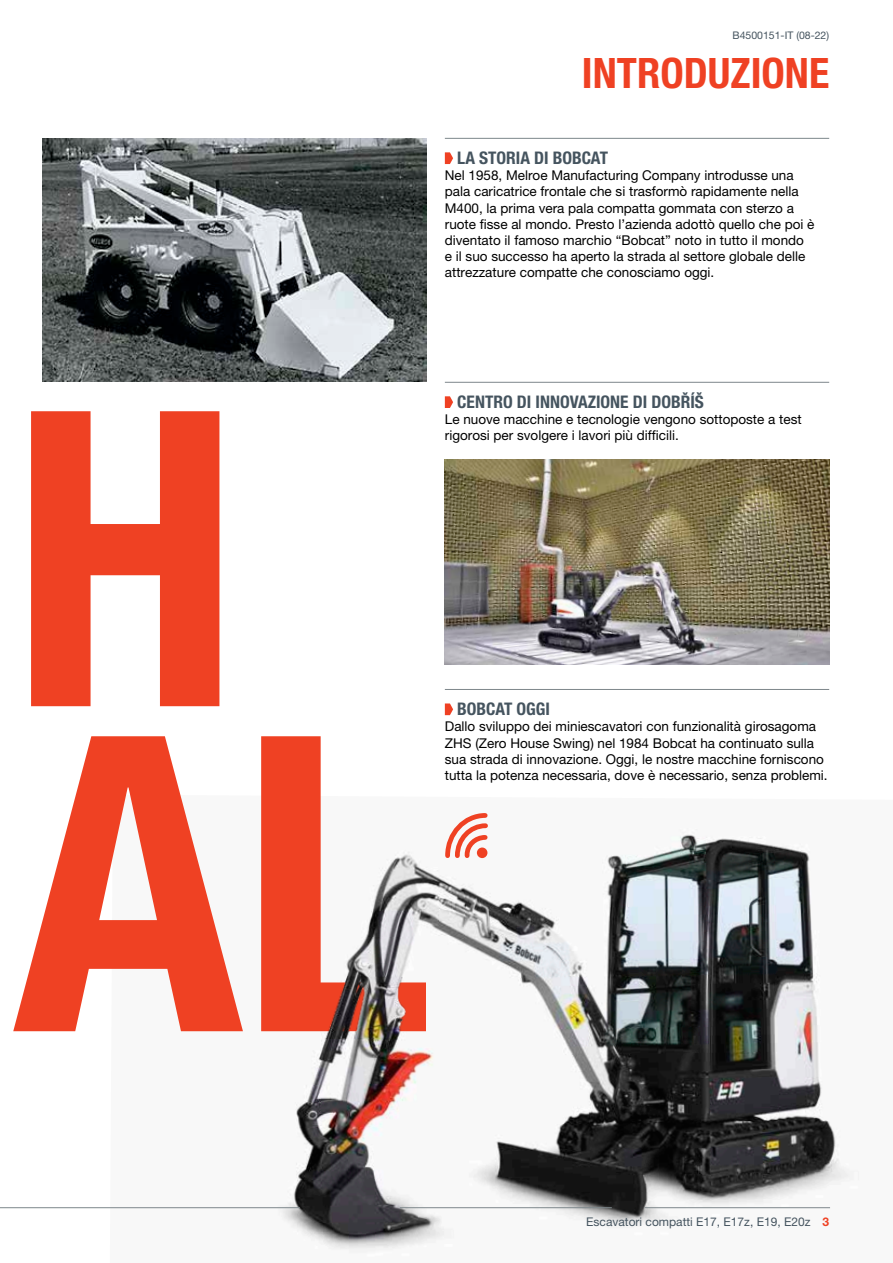
<style>
.page{position:relative;width:893px;height:1263px;background:#fff}
.page>*{position:absolute;margin:0;border:0;box-sizing:border-box;transform-origin:0 0}
.t1{font:700 condensed 42px "Helvetica Neue LT Pro";color:#ef4123}
.t2{font:700 condensed 17.4px "Helvetica Neue LT Pro";color:#45545f}
.t3{font:13.5px/16.2px "Helvetica Neue LT Pro";color:#000}
.t4{font:12px "Helvetica Neue LT Pro";color:#45545f}
.t5{font:10.5px "Helvetica Neue LT Pro";color:#45545f}
.s1{font-weight:700;color:#ef4123}
</style>
<div class="page">
<img style="left:110px;top:829px;width:749px;height:424px">
<hr style="left:645px;top:1207px;width:185px;height:1px;background:#7d878b">
<hr style="left:0;top:1207px;width:300px;height:1px;background:#7d878b">
<svg style="left:13px;top:736px;width:413px;height:295px"></svg>
<svg style="left:31px;top:411px;width:188px;height:296px;fill:#ef4123"></svg>
<img style="left:43px;top:138px;width:384px;height:243px">
<img style="left:445px;top:460px;width:384px;height:205px">
<svg style="left:445px;top:813px;width:43px;height:45px"></svg>
<div style="left:477px;top:847px;width:10px;height:11px;background:#ef4123;border-radius:50%"></div>
<hr style="left:400px;top:1207px;width:212px;height:1px;background:#7d878b">
<img style="left:320px;top:976px;width:116px;height:64px">
<hr style="left:445px;top:689px;width:384px;height:1px;background:#7d878b">
<svg style="left:445px;top:703px;width:8px;height:12px"></svg>
<hr style="left:445px;top:138px;width:384px;height:1px;background:#7d878b">
<svg style="left:445px;top:152px;width:8px;height:12px"></svg>
<hr style="left:445px;top:382px;width:384px;height:1px;background:#7d878b">
<svg style="left:445px;top:396px;width:8px;height:12px"></svg>
<p class="t5" style="left:732px;top:29px;width:98px">B4500151-IT (08-22)</p>
<h1 class="t1" style="left:582px;top:48px;width:249px">INTRODUZIONE</h1>
<p class="t2" style="left:457px;top:147px;width:152px">LA STORIA DI BOBCAT</p>
<p class="t3" style="left:445px;top:167px;width:371px">Nel 1958, Melroe Manufacturing Company introdusse una pala caricatrice frontale che si trasformò rapidamente nella M400, la prima vera pala compatta gommata con sterzo a ruote fisse al mondo. Presto l’azienda adottò quello che poi è diventato il famoso marchio “Bobcat” noto in tutto il mondo e il suo successo ha aperto la strada al settore globale delle attrezzature compatte che conosciamo oggi.</p>
<p class="t2" style="left:457px;top:391px;width:248px">CENTRO DI INNOVAZIONE DI DOBŘÍŠ</p>
<p class="t3" style="left:445px;top:411px;width:358px">Le nuove macchine e tecnologie vengono sottoposte a test rigorosi per svolgere i lavori più difficili.</p>
<p class="t2" style="left:457px;top:698px;width:94px">BOBCAT OGGI</p>
<p class="t3" style="left:445px;top:718px;width:384px">Dallo sviluppo dei miniescavatori con funzionalità girosagoma ZHS (Zero House Swing) nel 1984 Bobcat ha continuato sulla sua strada di innovazione. Oggi, le nostre macchine forniscono tutta la potenza necessaria, dove è necessario, senza problemi.</p>
<p class="t4" style="left:586px;top:1214px;width:244px">Escavatori compatti E17, E17z, E19, E20z <span class="s1">3</span></p>
</div>
